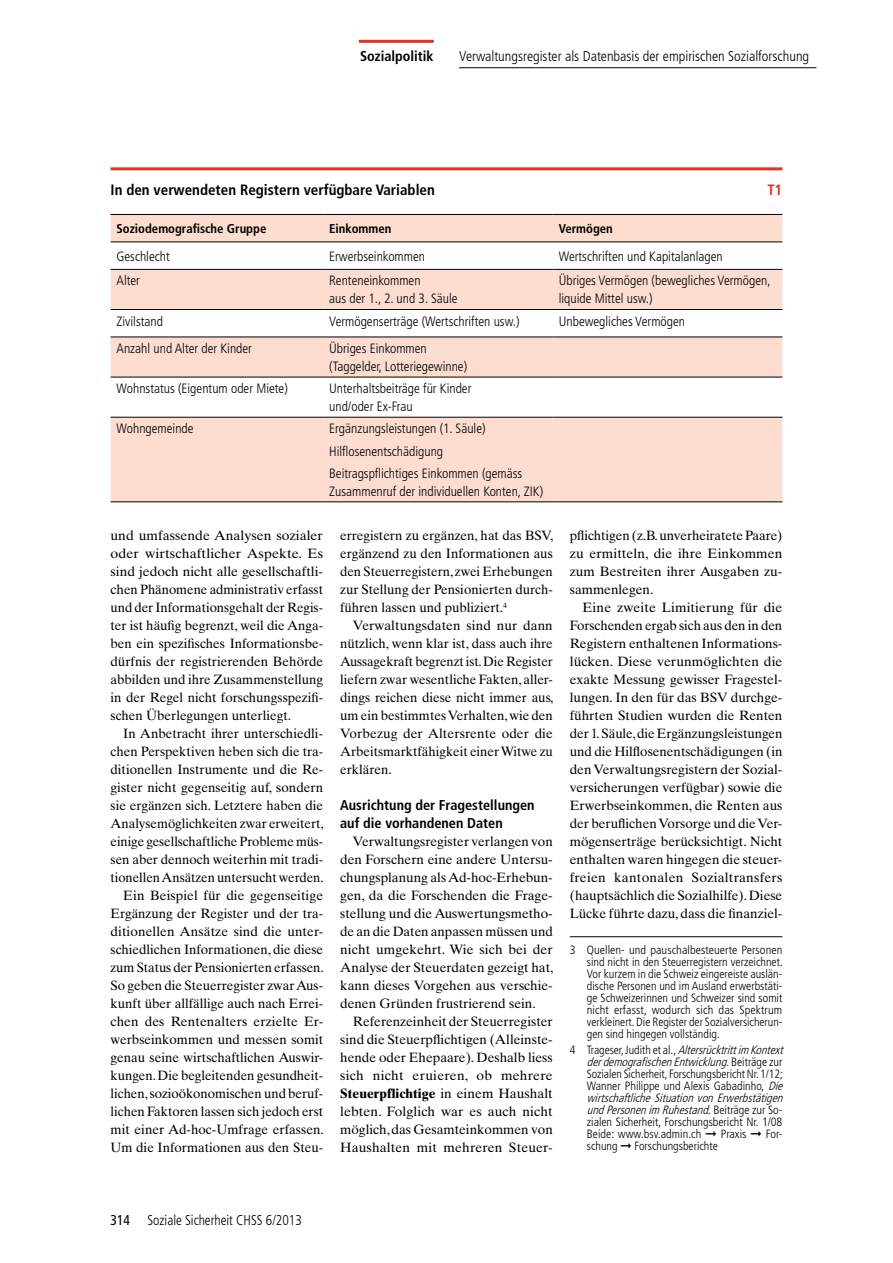
<style>
.page{position:relative;width:893px;height:1263px;background:#fff}
.page>*{position:absolute;margin:0;border:0;box-sizing:border-box;transform-origin:0 0}
._12_Abbildungen_Tite{font:700 condensed 15px "Frutiger LT Std";color:#000}
._12_Abbildungen_Tite-2{font:700 condensed 15px "Frutiger LT Std";color:#e63025}
._07_ZwTitel_2__Prior{font:700 condensed 14.25px/18px "Frutiger LT Std";color:#000}
._00_Rubrik_klein_mL{font:300 condensed 14.25px "Frutiger LT Std";color:#000}
._00_Rubrik_klein_mL-2{font:300 condensed 14.25px "Frutiger LT Std";color:#000;scale:.95 1}
._05_Grundschrift{font:13.5px/18px "Times Ten LT Std";color:#000;text-align:justify}
._12a_Abbildungen_Gru{font:300 condensed 13.5px/18px "Frutiger LT Std";color:#000}
._12a_Abbildungen_Gru-2{font:700 condensed 12.75px "Frutiger LT Std";color:#000}
._09a_Fussnoten_weite{font:300 condensed 12px/12px "Frutiger LT Std";color:#000}
._09_Fussnoten_Start{font:300 condensed 12px/12px "Frutiger LT Std";color:#000;text-align:justify}
.s1{font-weight:700}
.s2{font-style:italic}
.s3{font-weight:400}
</style>
<div class="page">
<hr style="left:359px;top:40px;width:75px;height:3px;background:#e63025">
<hr style="left:111px;top:167px;width:671px;height:3px;background:#e63025">
<div style="left:111px;top:215px;width:671px;height:287px;background:#fcddd0"></div>
<svg style="left:111px;top:243px;width:671px;height:174px"></svg>
<hr style="left:111px;top:214px;width:212px;height:1px;background:#000">
<hr style="left:323px;top:214px;width:230px;height:1px;background:#000">
<hr style="left:553px;top:214px;width:229px;height:1px;background:#000">
<hr style="left:111px;top:242px;width:212px;height:1px;background:#000">
<hr style="left:323px;top:242px;width:230px;height:1px;background:#000">
<hr style="left:553px;top:242px;width:229px;height:1px;background:#000">
<hr style="left:111px;top:269px;width:212px;height:1px;background:#000">
<hr style="left:323px;top:269px;width:230px;height:1px;background:#000">
<hr style="left:553px;top:269px;width:229px;height:1px;background:#000">
<hr style="left:111px;top:309px;width:212px;height:1px;background:#000">
<hr style="left:323px;top:309px;width:230px;height:1px;background:#000">
<hr style="left:553px;top:309px;width:229px;height:1px;background:#000">
<hr style="left:111px;top:337px;width:212px;height:1px;background:#000">
<hr style="left:323px;top:337px;width:230px;height:1px;background:#000">
<hr style="left:553px;top:337px;width:229px;height:1px;background:#000">
<hr style="left:111px;top:377px;width:212px;height:1px;background:#000">
<hr style="left:323px;top:377px;width:230px;height:1px;background:#000">
<hr style="left:553px;top:377px;width:229px;height:1px;background:#000">
<hr style="left:111px;top:417px;width:212px;height:1px;background:#000">
<hr style="left:323px;top:417px;width:230px;height:1px;background:#000">
<hr style="left:553px;top:417px;width:229px;height:1px;background:#000">
<hr style="left:111px;top:502px;width:212px;height:1px;background:#000">
<hr style="left:323px;top:502px;width:230px;height:1px;background:#000">
<hr style="left:553px;top:502px;width:229px;height:1px;background:#000">
<hr style="left:570px;top:936px;width:212px;height:1px;background:#000">
<hr style="left:459px;top:67px;width:357px;height:1px;background:#000">
<p class="_07_ZwTitel_2__Prior" style="left:360px;top:47px;width:75px">Sozialpolitik</p>
<p class="_00_Rubrik_klein_mL" style="left:459px;top:48px;width:351px">Verwaltungsregister als Datenbasis der empirischen Sozialforschung</p>
<p class="_12_Abbildungen_Tite" style="left:111px;top:181px;width:326px">In den verwendeten Registern verfügbare Variablen</p>
<p class="_12_Abbildungen_Tite-2" style="left:767px;top:181px;width:17px">T1</p>
<p class="_12a_Abbildungen_Gru-2" style="left:117px;top:221px;width:151px">Soziodemografische Gruppe</p>
<p class="_12a_Abbildungen_Gru-2" style="left:329px;top:221px;width:64px">Einkommen</p>
<p class="_12a_Abbildungen_Gru-2" style="left:559px;top:221px;width:56px">Vermögen</p>
<p class="_12a_Abbildungen_Gru" style="left:117px;top:247px;width:55px">Geschlecht</p>
<p class="_12a_Abbildungen_Gru" style="left:329px;top:247px;width:97px">Erwerbseinkommen</p>
<p class="_12a_Abbildungen_Gru" style="left:559px;top:247px;width:165px">Wertschriften und Kapitalanlagen</p>
<p class="_12a_Abbildungen_Gru" style="left:117px;top:272px;width:25px">Alter</p>
<p class="_12a_Abbildungen_Gru" style="left:329px;top:272px;width:130px">Renteneinkommen<br>aus der 1., 2. und 3. Säule</p>
<p class="_12a_Abbildungen_Gru" style="left:559px;top:272px;width:213px">Übriges Vermögen (bewegliches Vermögen, liquide Mittel usw.)</p>
<p class="_12a_Abbildungen_Gru" style="left:117px;top:312px;width:48px">Zivilstand</p>
<p class="_12a_Abbildungen_Gru" style="left:329px;top:312px;width:192px">Vermögenserträge (Wertschriften usw.)</p>
<p class="_12a_Abbildungen_Gru" style="left:559px;top:312px;width:128px">Unbewegliches Vermögen</p>
<p class="_12a_Abbildungen_Gru" style="left:117px;top:340px;width:137px">Anzahl und Alter der Kinder</p>
<p class="_12a_Abbildungen_Gru" style="left:329px;top:340px;width:140px">Übriges Einkommen (Taggelder, Lotteriegewinne)</p>
<p class="_12a_Abbildungen_Gru" style="left:117px;top:380px;width:173px">Wohnstatus (Eigentum oder Miete)</p>
<p class="_12a_Abbildungen_Gru" style="left:329px;top:380px;width:144px">Unterhaltsbeiträge für Kinder und/oder Ex-Frau</p>
<p class="_12a_Abbildungen_Gru" style="left:117px;top:420px;width:79px">Wohngemeinde</p>
<p class="_12a_Abbildungen_Gru" style="left:329px;top:420px;width:158px">Ergänzungsleistungen (1. Säule)</p>
<p class="_12a_Abbildungen_Gru" style="left:329px;top:442px;width:116px">Hilflosenentschädigung</p>
<p class="_12a_Abbildungen_Gru" style="left:329px;top:464px;width:216px">Beitragspflichtiges Einkommen (gemäss<br>Zusammenruf der individuellen Konten, ZIK)</p>
<p class="_05_Grundschrift" style="left:111px;top:526px;width:214px">und umfassende Analysen sozialer oder wirtschaftlicher Aspekte. Es sind jedoch nicht alle gesellschaftli&shy;chen Phänomene administrativ erfasst und der Informationsgehalt der Regis&shy;ter ist häufig begrenzt, weil die Anga&shy;ben ein spezifisches Informationsbe&shy;dürfnis der registrierenden Behörde abbilden und ihre Zusammenstellung in der Regel nicht forschungsspezifi&shy;schen Überlegungen unterliegt.</p>
<p class="_05_Grundschrift" style="left:111px;top:724px;width:215px;text-indent:13px">In Anbetracht ihrer unterschiedli&shy;chen Perspektiven heben sich die tra&shy;ditionellen Instrumente und die Re&shy;gister nicht gegenseitig auf, sondern sie ergänzen sich. Letztere haben die Analysemöglichkeiten zwar erweitert, einige gesellschaftliche Probleme müs&shy;sen aber dennoch weiterhin mit tradi&shy;tionellen Ansätzen untersucht werden.</p>
<p class="_05_Grundschrift" style="left:111px;top:886px;width:215px;text-indent:13px">Ein Beispiel für die gegenseitige Ergänzung der Register und der tra&shy;ditionellen Ansätze sind die unter&shy;schiedlichen Informationen, die diese zum Status der Pensionierten erfassen.<br>So geben die Steuerregister zwar Aus&shy;kunft über allfällige auch nach Errei&shy;chen des Rentenalters erzielte Er&shy;werbseinkommen und messen somit genau seine wirtschaftlichen Auswir&shy;kungen. Die begleitenden gesundheit&shy;lichen, sozioökonomischen und beruf&shy;lichen Faktoren lassen sich jedoch erst mit einer Ad-hoc-Umfrage erfassen.<br>Um die Informationen aus den Steu-</p>
<p class="_05_Grundschrift" style="left:340px;top:526px;width:215px">erregistern zu ergänzen, hat das BSV, ergänzend zu den Informationen aus den Steuerregistern, zwei Erhebungen zur Stellung der Pensionierten durch&shy;führen lassen und publiziert.<sup>4</sup></p>
<p class="_05_Grundschrift" style="left:340px;top:616px;width:215px;text-indent:13px">Verwaltungsdaten sind nur dann nützlich, wenn klar ist, dass auch ihre Aussagekraft begrenzt ist. Die Register liefern zwar wesentliche Fakten, aller&shy;dings reichen diese nicht immer aus, um ein bestimmtes Verhalten, wie den Vorbezug der Altersrente oder die Arbeitsmarktfähigkeit einer Witwe zu erklären.</p>
<p class="_07_ZwTitel_2__Prior" style="left:340px;top:796px;width:196px">Ausrichtung der Fragestellungen auf die vorhandenen Daten</p>
<p class="_05_Grundschrift" style="left:340px;top:832px;width:215px;text-indent:13px">Verwaltungsregister verlangen von den Forschern eine andere Untersu&shy;chungsplanung als Ad-hoc-Erhebun&shy;gen, da die Forschenden die Frage&shy;stellung und die Auswertungsmetho&shy;de an die Daten anpassen müssen und nicht umgekehrt. Wie sich bei der Analyse der Steuerdaten gezeigt hat, kann dieses Vorgehen aus verschie&shy;denen Gründen frustrierend sein.</p>
<p class="_05_Grundschrift" style="left:340px;top:1012px;width:214px;text-indent:13px">Referenzeinheit der Steuerregister sind die Steuerpflichtigen (Alleinste&shy;hende oder Ehepaare). Deshalb liess sich nicht eruieren, ob mehrere <span class="s1">Steuerpflichtige</span> in einem Haushalt lebten. Folglich war es auch nicht möglich, das Gesamteinkommen von Haushalten mit mehreren Steuer-</p>
<p class="_05_Grundschrift" style="left:570px;top:526px;width:214px">pflichtigen (z.B. unverheiratete Paare) zu ermitteln, die ihre Einkommen zum Bestreiten ihrer Ausgaben zu&shy;sammenlegen.</p>
<p class="_05_Grundschrift" style="left:570px;top:598px;width:214px;text-indent:13px">Eine zweite Limitierung für die Forschenden ergab sich aus den in den Registern enthaltenen Informations&shy;lücken. Diese verunmöglichten die exakte Messung gewisser Fragestel&shy;lungen. In den für das BSV durchge&shy;führten Studien wurden die Renten der 1. Säule, die Ergänzungsleistungen und die Hilflosenentschädigungen (in den Verwaltungsregistern der Sozial&shy;versicherungen verfügbar) sowie die Erwerbseinkommen, die Renten aus der beruflichen Vorsorge und die Ver&shy;mögenserträge berücksichtigt. Nicht enthalten waren hingegen die steuer&shy;freien kantonalen Sozialtransfers (hauptsächlich die Sozialhilfe). Diese Lücke führte dazu, dass die finanziel-</p>
<p class="_09_Fussnoten_Start" style="left:587px;top:943px;width:198px;text-indent:-17px">3 Quellen- und pauschalbesteuerte Personen sind nicht in den Steuerregistern verzeichnet.<br>Vor kurzem in die Schweiz eingereiste auslän&shy;dische Personen und im Ausland erwerbstäti&shy;ge Schweizerinnen und Schweizer sind somit nicht erfasst, wodurch sich das Spektrum verkleinert. Die Register der Sozialversicherun&shy;gen sind hingegen vollständig.</p>
<p class="_09a_Fussnoten_weite" style="left:587px;top:1044px;width:201px;text-indent:-17px">4 T r a g e s e r, J u d i t h e t a l . , <span class="s2">Altersrücktrittim Kontext derdemografischenEntwicklung.</span>B e i t r ä g e z u r Sozialen Sicherheit, Forschungsbericht Nr. 1/12; Wanner Philippe und Alexis Gabadinho, <span class="s2">Die wirtschaftlicheSituationvonErwerbstätigen undPersonenim Ruhestand.</span>B e i t r ä g e z u r S o - zialen Sicherheit, Forschungsbericht Nr. 1/08<br>Beide: www.bsv.admin.ch ➞ Praxis ➞ For&shy;schung ➞ Forschungsberichte</p>
<p class="_00_Rubrik_klein_mL-2" style="left:111px;top:1212px;width:203px"><span class="s3">314</span> Soziale Sicherheit CHSS 6/2013</p>
</div>
